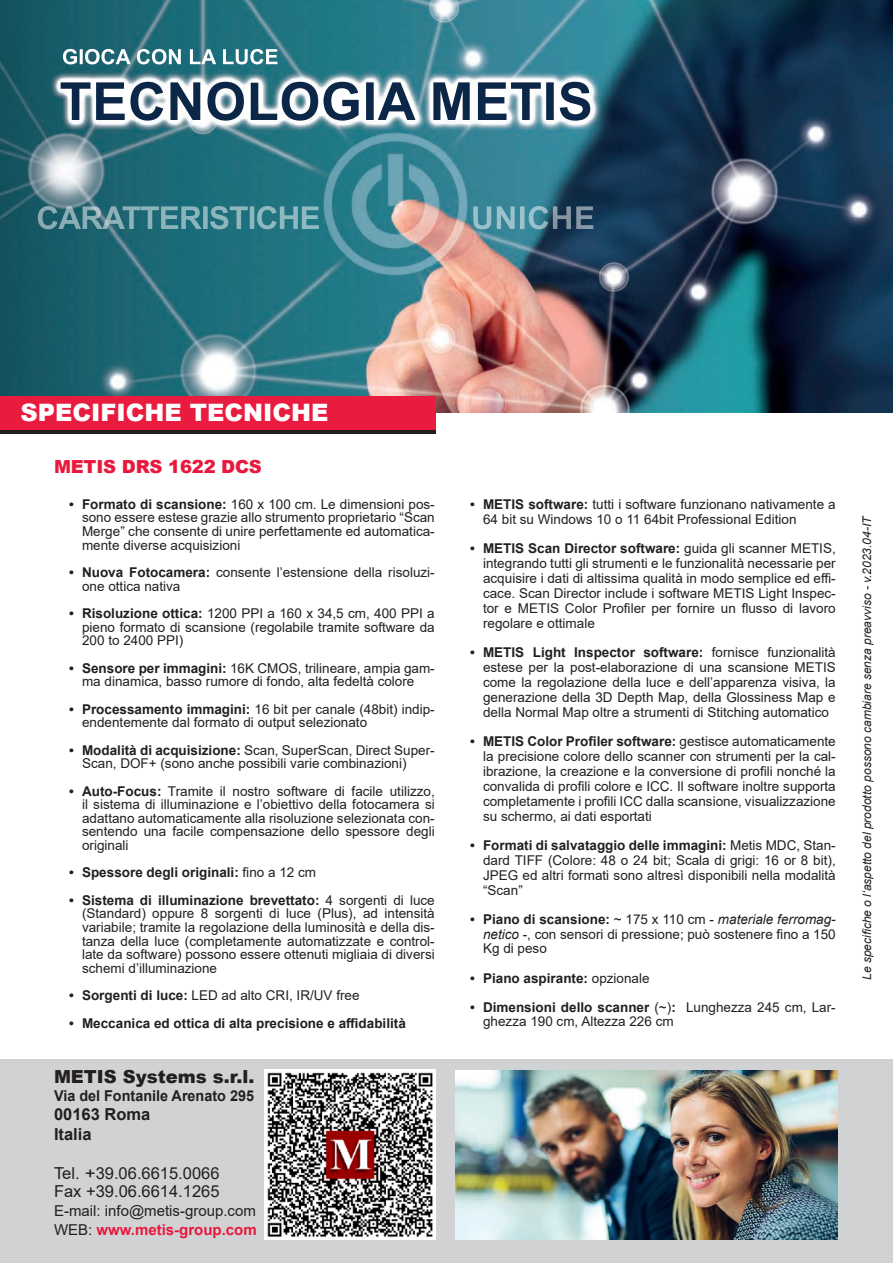
<style>
.page{position:relative;width:893px;height:1263px;background:#fff}
.page>*{position:absolute;margin:0;border:0;box-sizing:border-box;transform-origin:0 0}
.t1{font:900 24px "Arial";color:#fff}
.t2{font:900 18px "Arial";color:#231f20}
.t3{font:900 18px "Arial";letter-spacing:-.01em;color:#e8193d}
.t4{font:16.5px/18.8px "Arial";color:#231f20}
.t5{font:700 16.5px/19.8px "Arial";color:#231f20}
.t6{font:15px/18.8px "Arial";color:#231f20}
.t7{font:700 15px "Arial";color:#231f20;scale:.96 1}
.t8{font:13.5px/13.6px "Arial";color:#231f20;text-align:justify}
.t9{font:700 13.5px "Arial";color:#231f20}
.t10{font:italic 12px "Arial";color:#231f20}
.s1{font-weight:700}
.s2{font-weight:400}
.s3{font-weight:700;color:#e8193d}
.s4{font-style:italic}
</style>
<div class="page">
<div style="left:0;top:1059px;width:893px;height:204px;background:#d1d2d4"></div>
<img style="left:265px;top:1070px;width:170px;height:170px">
<img style="left:456px;top:1070px;width:382px;height:170px">
<img style="left:0;top:0;width:893px;height:412px">
<svg style="left:63px;top:49px;width:214px;height:15px"></svg>
<svg style="left:38px;top:186px;width:660px;height:43px;background:#447887"></svg>
<svg style="left:61px;top:82px;width:557px;height:39px"></svg>
<div style="left:0;top:400px;width:436px;height:33px;background:#231f20"></div>
<div style="left:0;top:396px;width:436px;height:34px;background:#e91b3e"></div>
<h1 class="t1" style="left:20px;top:395px;width:309px">SPECIFICHE TECNICHE</h1>
<h2 class="t3" style="left:54px;top:453px;width:209px">METIS DRS 1622 DCS</h2>
<p class="t8" style="left:82px;top:497px;width:354px;text-indent:-13px"><span class="s1">• Formato di scansione:</span> 160 x 100 cm. Le dimensioni pos&shy;sono essere estese grazie allo strumento proprietario “Scan Merge” che consente di unire perfettamente ed automatica&shy;mente diverse acquisizioni</p>
<p class="t8" style="left:82px;top:565px;width:354px;text-indent:-13px"><span class="s1">• Nuova Fotocamera:</span> consente l’estensione della risoluzi&shy;one ottica nativa</p>
<p class="t8" style="left:82px;top:606px;width:354px;text-indent:-13px"><span class="s1">• Risoluzione ottica:</span> 1200 PPI a 160 x 34,5 cm, 400 PPI a pieno formato di scansione (regolabile tramite software da 200 to 2400 PPI)</p>
<p class="t8" style="left:69px;top:661px;width:367px;text-align:center"><span class="s1">• Sensore per immagini:</span> 16K CMOS, trilineare, ampia gam&shy;ma dinamica, basso rumore di fondo, alta fedeltà colore</p>
<p class="t8" style="left:82px;top:702px;width:354px;text-indent:-13px"><span class="s1">• Processamento immagini:</span> 16 bit per canale (48bit) indip&shy;endentemente dal formato di output selezionato</p>
<p class="t8" style="left:82px;top:743px;width:354px;text-indent:-13px"><span class="s1">• Modalità di acquisizione:</span> Scan, SuperScan, Direct Super-<br>Scan, DOF+ (sono anche possibili varie combinazioni)</p>
<p class="t8" style="left:82px;top:784px;width:354px;text-indent:-13px"><span class="s1">• Auto-Focus:</span> Tramite il nostro software di facile utilizzo, il sistema di illuminazione e l’obiettivo della fotocamera si adattano automaticamente alla risoluzione selezionata con&shy;sentendo una facile compensazione dello spessore degli originali</p>
<p class="t9" style="left:69px;top:863px;width:248px">• Spessore degli originali: <span class="s2">fino a 12 cm</span></p>
<p class="t8" style="left:82px;top:893px;width:354px;text-indent:-13px"><span class="s1">• Sistema di illuminazione brevettato:</span> 4 sorgenti di luce (Standard) oppure 8 sorgenti di luce (Plus), ad intensità variabile; tramite la regolazione della luminosità e della dis&shy;tanza della luce (completamente automatizzate e control&shy;late da software) possono essere ottenuti migliaia di diversi schemi d’illuminazione</p>
<p class="t8" style="left:69px;top:989px;width:292px"><span class="s1">• Sorgenti di luce:</span> LED ad alto CRI, IR/UV free</p>
<p class="t9" style="left:69px;top:1014px;width:338px">• Meccanica ed ottica di alta precisione e affidabilità</p>
<h2 class="t2" style="left:54px;top:1063px;width:202px">METIS Systems s.r.l.</h2>
<p class="t7" style="left:54px;top:1085px;width:210px">Via del Fontanile Arenato 295</p>
<p class="t5" style="left:54px;top:1105px;width:98px">00163 Roma<br>Italia</p>
<p class="t4" style="left:54px;top:1163px;width:167px">Tel. +39.06.6615.0066<br>Fax +39.06.6614.1265</p>
<p class="t6" style="left:54px;top:1201px;width:204px">E-mail: info@metis-group.com<br>WEB: <span class="s3">www.metis-group.com</span></p>
<p class="t8" style="left:483px;top:497px;width:354px;line-height:14.9px;text-indent:-13px"><span class="s1">• METIS software:</span> tutti i software funzionano nativamente a<br>64 bit su Windows 10 o 11 64bit Professional Edition</p>
<p class="t8" style="left:483px;top:541px;width:354px;line-height:14.9px;text-indent:-13px"><span class="s1">• METIS Scan Director software:</span> guida gli scanner METIS, integrando tutti gli strumenti e le funzionalità necessarie per acquisire i dati di altissima qualità in modo semplice ed effi&shy;cace. Scan Director include i software METIS Light Inspec&shy;tor e METIS Color Profiler per fornire un flusso di lavoro regolare e ottimale</p>
<p class="t8" style="left:483px;top:645px;width:354px;line-height:14.9px;text-indent:-13px"><span class="s1">• METIS Light Inspector software:</span> fornisce funzionalità estese per la post-elaborazione di una scansione METIS come la regolazione della luce e dell’apparenza visiva, la generazione della 3D Depth Map, della Glossiness Map e della Normal Map oltre a strumenti di Stitching automatico</p>
<p class="t8" style="left:483px;top:734px;width:354px;line-height:14.9px;text-indent:-13px"><span class="s1">• METIS Color Profiler software:</span> gestisce automaticamente la precisione colore dello scanner con strumenti per la cal&shy;ibrazione, la creazione e la conversione di profili nonché la convalida di profili colore e ICC. Il software inoltre supporta completamente i profili ICC dalla scansione, visualizzazione su schermo, ai dati esportati</p>
<p class="t8" style="left:483px;top:838px;width:354px;line-height:14.9px;text-indent:-13px"><span class="s1">• Formati di salvataggio delle immagini:</span> Metis MDC, Stan&shy;dard TIFF (Colore: 48 o 24 bit; Scala di grigi: 16 or 8 bit), JPEG ed altri formati sono altresì disponibili nella modalità “Scan”</p>
<p class="t8" style="left:483px;top:912px;width:354px;line-height:14.5px;text-indent:-13px"><span class="s1">• Piano di scansione:</span> ~ 175 x 110 cm - <span class="s4">materiale ferromag&shy;netico</span> -, con sensori di pressione; può sostenere fino a 150<br>Kg di peso</p>
<p class="t9" style="left:470px;top:968px;width:181px">• Piano aspirante: <span class="s2">opzionale</span></p>
<p class="t8" style="left:483px;top:999px;width:354px;line-height:14.5px;text-indent:-13px"><span class="s1">• Dimensioni dello scanner</span> (~)<span class="s1">:</span> Lunghezza 245 cm, Lar&shy;ghezza 190 cm, Altezza 226 cm</p>
<p class="t10" style="left:859px;top:980px;width:466px;rotate:-90deg">Le specifiche o l‘aspetto del prodotto possono cambiare senza preavviso - v.2023.04-IT</p>
</div>
